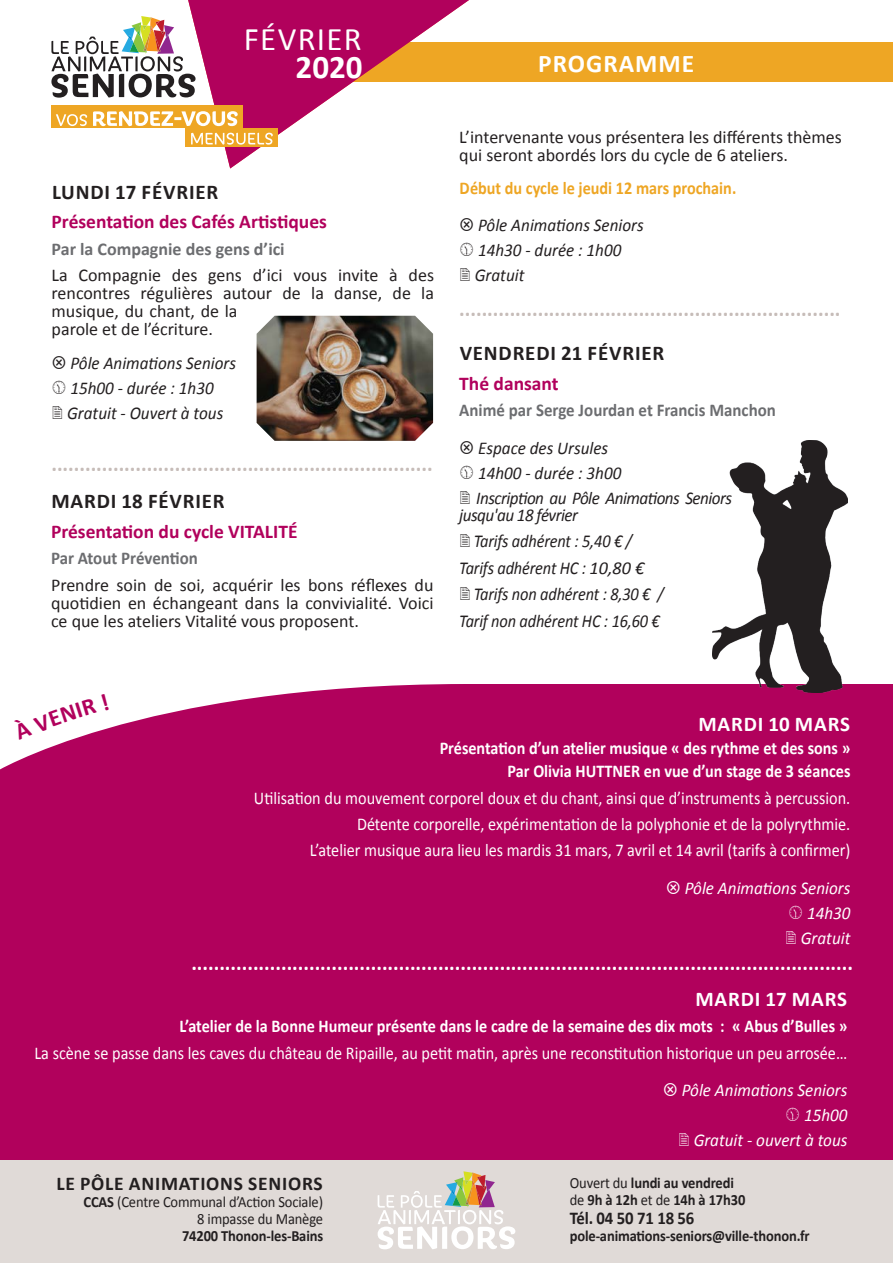
<style>
.page{position:relative;width:893px;height:1263px;background:#fff}
.page>*{position:absolute;margin:0;border:0;box-sizing:border-box;transform-origin:0 0}
.DATE_-_Mois{font:33px "Calibri";letter-spacing:.04em;color:#fff}
.DATE_-_Mois-2{font:700 33px "Calibri";color:#fff}
.DATE_-_Mois-3{font:28.5px "Calibri";letter-spacing:.04em;color:#fff}
.DATE_-_Mois-4{font:700 28.5px "Calibri";color:#fff}
.TITRE_A_VENIR{font:700 25.5px "Calibri";letter-spacing:.04em;color:#fff}
.Date{font:700 21px "Calibri";letter-spacing:.04em;color:#fff}
.Date-2{font:700 21px "Calibri";color:#c6bcb8}
.Date-3{font:700 21px "Calibri";letter-spacing:.04em;color:#231f20}
.Courant_Amelia_JUSTI{font:700 19.5px "Calibri";color:#b1015c}
.Titre_14_N{font:700 19.5px "Calibri";letter-spacing:.04em;color:#231f20}
.Courant_Amelia_JUSTI-2{font:italic 18.15px "Calibri";letter-spacing:-.01em;color:#231f20;scale:.9 1}
.Courant_Amelia_JUSTI-3{font:18px/18px "Calibri";color:#231f20}
.Date-4{font:18px "Calibri";color:#fff;scale:.9 1}
.Date-5{font:700 18px "Calibri";color:#fff;scale:.9 1}
.Courant_Amelia_JUSTI-4{font:italic 18px "Calibri";color:#231f20;scale:.95 1}
.Courant_Amelia_JUSTI-5{font:italic 18px "Calibri";color:#fff;scale:.95 1}
.Courant_Amelia_JUSTI-6{font:700 18px "Calibri";color:#6c6d70;scale:.94 1}
.Courant_Amelia_JUSTI-7{font:italic 18px/16.5px "Calibri";letter-spacing:-.03em;color:#231f20;scale:.95 1}
.Courant_Amelia_JUSTI-8{font:700 18px "Calibri";color:#eea624;scale:.9 1}
.Courant_Amelia_JUSTI-9{font:700 18px "Calibri";color:#6c6d70}
.Courant_Amelia_Gauch{font:italic 18px "Calibri";color:#fff;scale:.95 1}
.Courant_Amelia_Gauch-2{font:italic 18px "Calibri";color:#231f20;scale:.95 1}
.Courant_Amelia_Gauch-3{font:700 18px "Calibri";letter-spacing:-.01em;color:#231f20;scale:.93 1}
.Courant_Amelia_Gauch-4{font:700 15.6px "Calibri";letter-spacing:-.01em;color:#231f20;scale:.93 1}
.Courant_Amelia_Gauch-5{font:15.6px "Calibri";letter-spacing:-.01em;color:#231f20;scale:.93 1}
.s1{font-weight:700}
.s2{font-weight:400}
</style>
<div class="page">
<div style="left:304px;top:42px;width:589px;height:39px;background:#eea624"></div>
<div style="left:0;top:685px;width:893px;height:476px;background:#b1015c"></div>
<img style="left:257px;top:316px;width:176px;height:125px">
<img style="left:712px;top:441px;width:135px;height:251px">
<svg style="left:188px;top:0;width:281px;height:168px;fill:#b2035c"></svg>
<div style="left:0;top:1161px;width:893px;height:102px;background:#e0dad7"></div>
<svg style="left:378px;top:1171px;width:137px;height:78px"></svg>
<div style="left:51px;top:106px;width:192px;height:22px;background:#eea624"></div>
<div style="left:185px;top:128px;width:93px;height:18px;background:#eea624"></div>
<svg style="left:56px;top:111px;width:182px;height:15px"></svg>
<svg style="left:191px;top:133px;width:82px;height:12px"></svg>
<svg style="left:51px;top:16px;width:145px;height:82px"></svg>
<svg style="left:0;top:684px;width:466px;height:86px"></svg>
<p class="DATE_-_Mois" style="left:244px;top:18px;width:119px">FÉVRIER</p>
<p class="DATE_-_Mois-2" style="left:296px;top:46px;width:68px">2020</p>
<p class="DATE_-_Mois-3" style="left:251px;top:21px;width:104px">JANVIER</p>
<p class="DATE_-_Mois-4" style="left:296px;top:49px;width:59px">2018</p>
<p class="TITRE_A_VENIR" style="left:538px;top:47px;width:157px">PROGRAMME</p>
<p class="Date-3" style="left:52px;top:179px;width:168px">LUNDI 17 FÉVRIER</p>
<p class="Courant_Amelia_JUSTI" style="left:52px;top:209px;width:277px">Présentation des Cafés Artistiques</p>
<p class="Courant_Amelia_JUSTI-9" style="left:52px;top:237px;width:235px">Par la Compagnie des gens d’ici</p>
<p class="Courant_Amelia_JUSTI-3" style="left:52px;top:266px;width:384px">La Compagnie des gens d’ici vous invite à des rencontres régulières autour de la danse, de la musique, du chant, de la<br>parole et de l’écriture.</p>
<p class="Courant_Amelia_Gauch-2" style="left:70px;top:351px;width:176px">Pôle Animations Seniors</p>
<p class="Courant_Amelia_JUSTI-4" style="left:70px;top:376px;width:152px">15h00 - durée : 1h30</p>
<p class="Courant_Amelia_JUSTI-4" style="left:67px;top:401px;width:166px">Gratuit - Ouvert à tous</p>
<p class="Date-2" style="left:51px;top:451px;width:383px">....................................................................</p>
<p class="Date-3" style="left:51px;top:488px;width:175px">MARDI 18 FÉVRIER</p>
<p class="Courant_Amelia_JUSTI" style="left:51px;top:519px;width:248px">Présentation du cycle VITALITÉ</p>
<p class="Courant_Amelia_JUSTI-6" style="left:51px;top:547px;width:158px">Par Atout Prévention</p>
<p class="Courant_Amelia_JUSTI-3" style="left:51px;top:576px;width:384px;text-align:justify">Prendre soin de soi, acquérir les bons réflexes du quotidien en échangeant dans la convivialité. Voici ce que les ateliers Vitalité vous proposent.</p>
<p class="Courant_Amelia_JUSTI-3" style="left:459px;top:128px;width:384px">L’intervenante vous présentera les différents thèmes qui seront abordés lors du cycle de 6 ateliers.</p>
<p class="Courant_Amelia_JUSTI-8" style="left:460px;top:177px;width:309px">Début du cycle le jeudi 12 mars prochain.</p>
<p class="Courant_Amelia_JUSTI-4" style="left:478px;top:213px;width:176px">Pôle Animations Seniors</p>
<p class="Courant_Amelia_JUSTI-4" style="left:478px;top:238px;width:152px">14h30 - durée : 1h00</p>
<p class="Courant_Amelia_JUSTI-4" style="left:475px;top:263px;width:54px">Gratuit</p>
<p class="Date-2" style="left:459px;top:295px;width:383px">....................................................................</p>
<p class="Date-3" style="left:460px;top:340px;width:206px">VENDREDI 21 FÉVRIER</p>
<p class="Courant_Amelia_JUSTI" style="left:459px;top:371px;width:101px">Thé dansant</p>
<p class="Courant_Amelia_JUSTI-6" style="left:459px;top:398px;width:338px">Animé par Serge Jourdan et Francis Manchon</p>
<p class="Courant_Amelia_JUSTI-4" style="left:478px;top:436px;width:138px">Espace des Ursules</p>
<p class="Courant_Amelia_JUSTI-4" style="left:478px;top:461px;width:152px">14h00 - durée : 3h00</p>
<p class="Courant_Amelia_JUSTI-7" style="left:459px;top:489px;width:289px;text-indent:17px">Inscription au Pôle Animations Seniors jusqu'au 18 février</p>
<p class="Courant_Amelia_JUSTI-2" style="left:474px;top:529px;width:177px">Tarifs adhérent : 5,40 € /</p>
<p class="Courant_Amelia_JUSTI-2" style="left:459px;top:555px;width:207px">Tarifs adhérent HC : 10,80 €</p>
<p class="Courant_Amelia_JUSTI-2" style="left:474px;top:582px;width:213px">Tarifs non adhérent : 8,30 € /</p>
<p class="Courant_Amelia_JUSTI-2" style="left:459px;top:608px;width:224px">Tarif non adhérent HC : 16,60 €</p>
<p class="Date" style="left:698px;top:710px;width:153px">MARDI 10 MARS</p>
<p class="Date-5" style="left:440px;top:736px;width:458px">Présentation d’un atelier musique « des rythme et des sons »</p>
<p class="Date-5" style="left:508px;top:760px;width:382px">Par Olivia HUTTNER en vue d’un stage de 3 séances</p>
<p class="Date-4" style="left:254px;top:786px;width:664px">Utilisation du mouvement corporel doux et du chant, ainsi que d’instruments à percussion.</p>
<p class="Date-4" style="left:357px;top:812px;width:550px">Détente corporelle, expérimentation de la polyphonie et de la polyrythmie.</p>
<p class="Date-4" style="left:310px;top:839px;width:602px">L’atelier musique aura lieu les mardis 31 mars, 7 avril et 14 avril (tarifs à confirmer)</p>
<p class="Courant_Amelia_Gauch" style="left:685px;top:875px;width:176px">Pôle Animations Seniors</p>
<p class="Courant_Amelia_JUSTI-5" style="left:807px;top:900px;width:47px">14h30</p>
<p class="Courant_Amelia_JUSTI-5" style="left:801px;top:925px;width:54px">Gratuit</p>
<p class="Date" style="left:191px;top:950px;width:663px">......................................................................................................................</p>
<p class="Date" style="left:695px;top:986px;width:153px">MARDI 17 MARS</p>
<p class="Date-5" style="left:180px;top:1015px;width:744px">L’atelier de la Bonne Humeur présente dans le cadre de la semaine des dix mots : « Abus d’Bulles »</p>
<p class="Date-4" style="left:34px;top:1041px;width:904px">La scène se passe dans les caves du château de Ripaille, au petit matin, après une reconstitution historique un peu arrosée…</p>
<p class="Courant_Amelia_JUSTI-5" style="left:682px;top:1078px;width:176px">Pôle Animations Seniors</p>
<p class="Courant_Amelia_JUSTI-5" style="left:804px;top:1103px;width:47px">15h00</p>
<p class="Courant_Amelia_JUSTI-5" style="left:694px;top:1128px;width:163px">Gratuit - ouvert à tous</p>
<p class="Titre_14_N" style="left:56px;top:1171px;width:268px">LE PÔLE ANIMATIONS SENIORS</p>
<p class="Courant_Amelia_Gauch-5" style="left:84px;top:1192px;width:259px"><span class="s1">CCAS</span> (Centre Communal d’Action Sociale)</p>
<p class="Courant_Amelia_Gauch-5" style="left:197px;top:1209px;width:137px">8 impasse du Manège</p>
<p class="Courant_Amelia_Gauch-4" style="left:182px;top:1226px;width:153px">74200 Thonon-les-Bains</p>
<p class="Courant_Amelia_Gauch-4" style="left:570px;top:1172px;width:178px"><span class="s2">Ouvert du</span> lundi au vendredi</p>
<p class="Courant_Amelia_Gauch-4" style="left:570px;top:1189px;width:190px"><span class="s2">de</span> 9h à 12h <span class="s2">et de</span> 14h à 17h30</p>
<p class="Courant_Amelia_Gauch-3" style="left:570px;top:1207px;width:136px">Tél. 04 50 71 18 56</p>
<p class="Courant_Amelia_Gauch-4" style="left:570px;top:1226px;width:259px">pole-animations-seniors@ville-thonon.fr</p>
</div>
